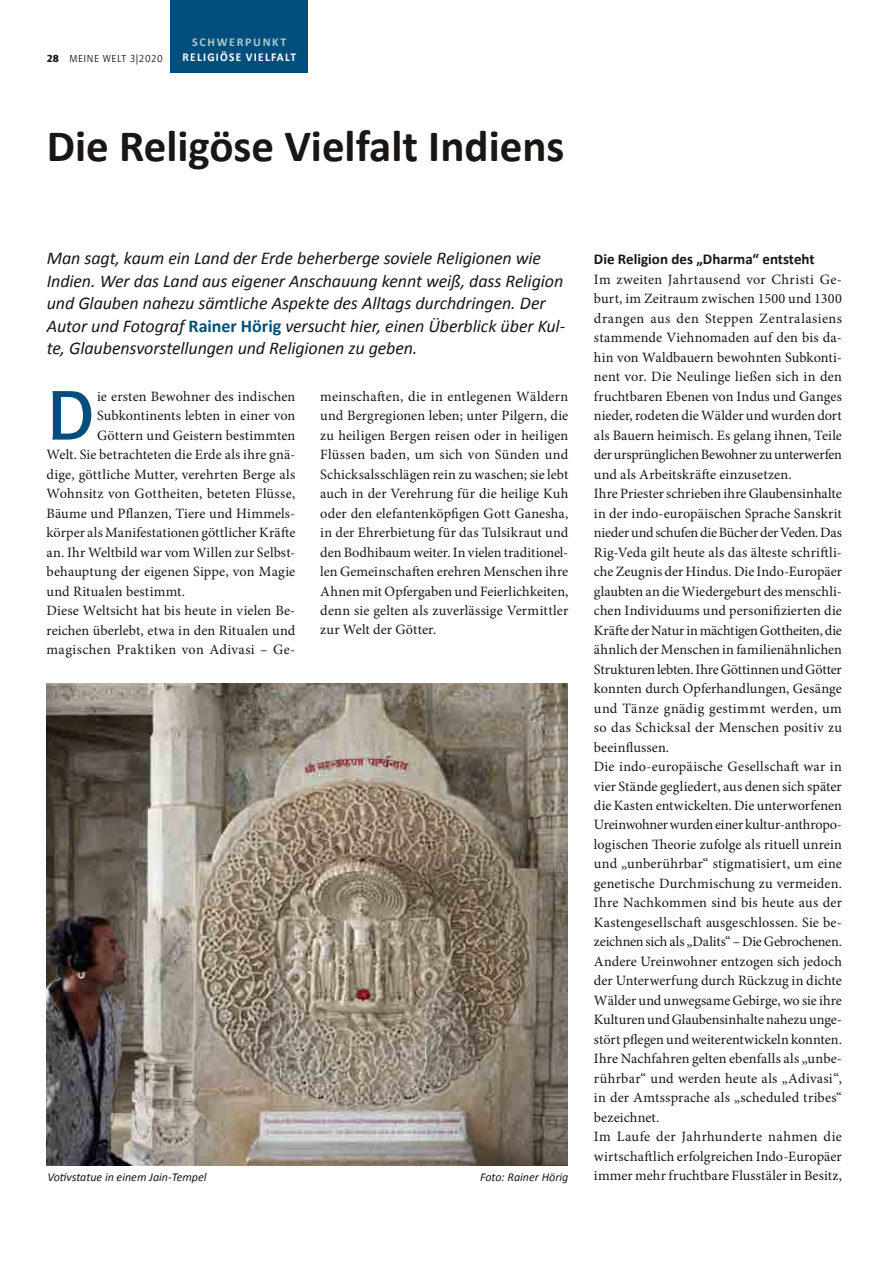
<style>
.page{position:relative;width:893px;height:1263px;background:#fff}
.page>*{position:absolute;margin:0;border:0;box-sizing:border-box;transform-origin:0 0}
.t1{font:500 72.75px "Quay Sans ITC";color:#004e7b}
.t2{font:700 45px "Calibri";color:#181716}
.t3{font:italic 18px/22.5px "Calibri";letter-spacing:-.005em;color:#181716}
.t4{font:700 15px "Calibri";color:#181716}
.t5{font:14.25px/19.5px "Minion Pro";letter-spacing:.005em;color:#181716;text-align:justify}
.t6{font:14.25px "Minion Pro";letter-spacing:.03em;color:#181716}
.t7{font:italic 12px "Calibri";color:#181716}
.t8{font:700 12px "Calibri";letter-spacing:.11em;color:#fff;scale:.95 1}
.t9{font:700 12px "Calibri";letter-spacing:.14em;color:#accbcd}
.t10{font:10.5px "Quay Sans ITC";letter-spacing:.05em;color:#181716}
.s1{font-weight:900}
.s2{font-weight:700;font-style:normal;color:#004e7b}
</style>
<div class="page">
<div style="left:170px;top:0;width:138px;height:72px;background:#004e7b"></div>
<img style="left:47px;top:683px;width:521px;height:482px">
<p class="t10" style="left:47px;top:52px;width:118px"><span class="s1">28</span> MEINE WELT 3|2020</p>
<p class="t9" style="left:192px;top:34px;width:96px">SCHWERPUNKT</p>
<p class="t8" style="left:183px;top:49px;width:121px">RELIGIÖSE VIELFALT</p>
<h2 class="t2" style="left:47px;top:118px;width:519px">Die Religöse Vielfalt Indiens</h2>
<p class="t3" style="left:47px;top:246px;width:520px">Man sagt, kaum ein Land der Erde beherberge soviele Religionen wie Indien. Wer das Land aus eigener Anschauung kennt weiß, dass Religion und Glauben nahezu sämtliche Aspekte des Alltags durchdringen. Der Autor und Fotograf <span class="s2">Rainer Hörig</span> versucht hier, einen Überblick über Kul&shy;te, Glaubensvorstellungen und Religionen zu geben.</p>
<h1 class="t1" style="left:47px;top:373px;width:49px">D</h1>
<p class="t5" style="left:97px;top:386px;width:200px">ie ersten Bewohner des indischen</p>
<p class="t5" style="left:320px;top:386px;width:250px">meinschaften, die in entlegenen Wäldern und Bergregionen leben; unter Pilgern, die zu heiligen Bergen reisen oder in heiligen Flüssen baden, um sich von Sünden und Schicksalsschlägen rein zu waschen; sie lebt auch in der Verehrung für die heilige Kuh oder den elefantenköpfigen Gott Ganesha, in der Ehrerbietung für das Tulsikraut und den Bodhibaum weiter. In vielen traditionel&shy;len Gemeinschaften erehren Menschen ihre Ahnen mit Opfergaben und Feierlichkeiten, denn sie gelten als zuverlässige Vermittler zur Welt der Götter.</p>
<p class="t5" style="left:97px;top:406px;width:200px">Subkontinents lebten in einer von</p>
<p class="t5" style="left:97px;top:425px;width:200px">Göttern und Geistern bestimmten</p>
<p class="t5" style="left:47px;top:445px;width:250px">Welt. Sie betrachteten die Erde als ihre gnä-</p>
<p class="t5" style="left:47px;top:464px;width:250px">dige, göttliche Mutter, verehrten Berge als</p>
<p class="t5" style="left:47px;top:484px;width:250px">Wohnsitz von Gottheiten, beteten Flüsse,</p>
<p class="t5" style="left:47px;top:503px;width:250px">Bäume und Pflanzen, Tiere und Himmels-</p>
<p class="t5" style="left:47px;top:523px;width:250px">körper als Manifestationen göttlicher Kräfte</p>
<p class="t5" style="left:47px;top:542px;width:250px">an. Ihr Weltbild war vom Willen zur Selbst-</p>
<p class="t5" style="left:47px;top:562px;width:250px">behauptung der eigenen Sippe, von Magie</p>
<p class="t5" style="left:47px;top:581px;width:140px">und Ritualen bestimmt.</p>
<p class="t5" style="left:47px;top:601px;width:250px">Diese Weltsicht hat bis heute in vielen Be-</p>
<p class="t5" style="left:47px;top:620px;width:250px">reichen überlebt, etwa in den Ritualen und</p>
<p class="t6" style="left:47px;top:640px;width:250px">magischen Praktiken von Adivasi – Ge-</p>
<p class="t4" style="left:594px;top:249px;width:222px">Die Religion des „Dharma“ entsteht</p>
<p class="t5" style="left:594px;top:269px;width:250px;text-align:left">Im zweiten Jahrtausend vor Christi Ge&shy;burt, im Zeitraum zwischen 1500 und 1300 drangen aus den Steppen Zentralasiens stammende Viehnomaden auf den bis da&shy;hin von Waldbauern bewohnten Subkonti&shy;nent vor. Die Neulinge ließen sich in den fruchtbaren Ebenen von Indus und Ganges nieder, rodeten die Wälder und wurden dort als Bauern heimisch. Es gelang ihnen, Teile der ursprünglichen Bewohner zu unterwerfen und als Arbeitskräfte einzusetzen.<br>Ihre Priester schrieben ihre Glaubensinhalte in der indo-europäischen Sprache Sanskrit nieder und schufen die Bücher der Veden. Das Rig-Veda gilt heute als das älteste schriftli&shy;che Zeugnis der Hindus. Die Indo-Europäer glaubten an die Wiedergeburt des menschli&shy;chen Individuums und personifizierten die Kräfte der Natur in mächtigen Gottheiten, die ähnlich der Menschen in familienähnlichen Strukturen lebten. Ihre Göttinnen und Götter konnten durch Opferhandlungen, Gesänge und Tänze gnädig gestimmt werden, um so das Schicksal der Menschen positiv zu beeinflussen.<br>Die indo-europäische Gesellschaft war in vier Stände gegliedert, aus denen sich später die Kasten entwickelten. Die unterworfenen Ureinwohner wurden einer kultur-anthropo&shy;logischen Theorie zufolge als rituell unrein und „unberührbar“ stigmatisiert, um eine genetische Durchmischung zu vermeiden.<br>Ihre Nachkommen sind bis heute aus der Kastengesellschaft ausgeschlossen. Sie be&shy;zeichnen sich als „Dalits“ – Die Gebrochenen.<br>Andere Ureinwohner entzogen sich jedoch der Unterwerfung durch Rückzug in dichte Wälder und unwegsame Gebirge, wo sie ihre Kulturen und Glaubensinhalte nahezu unge&shy;stört pflegen und weiterentwickeln konnten.<br>Ihre Nachfahren gelten ebenfalls als „unbe&shy;rührbar“ und werden heute als „Adivasi“, in der Amtssprache als „scheduled tribes“ bezeichnet.<br>Im Laufe der Jahrhunderte nahmen die wirtschaftlich erfolgreichen Indo-Europäer</p>
<p class="t7" style="left:47px;top:1169px;width:161px">Votivstatue in einem Jain-Tempel</p>
<p class="t7" style="left:480px;top:1169px;width:90px">Foto: Rainer Hörig</p>
<p class="t5" style="left:594px;top:1166px;width:250px">immer mehr fruchtbare Flusstäler in Besitz,</p>
</div>
